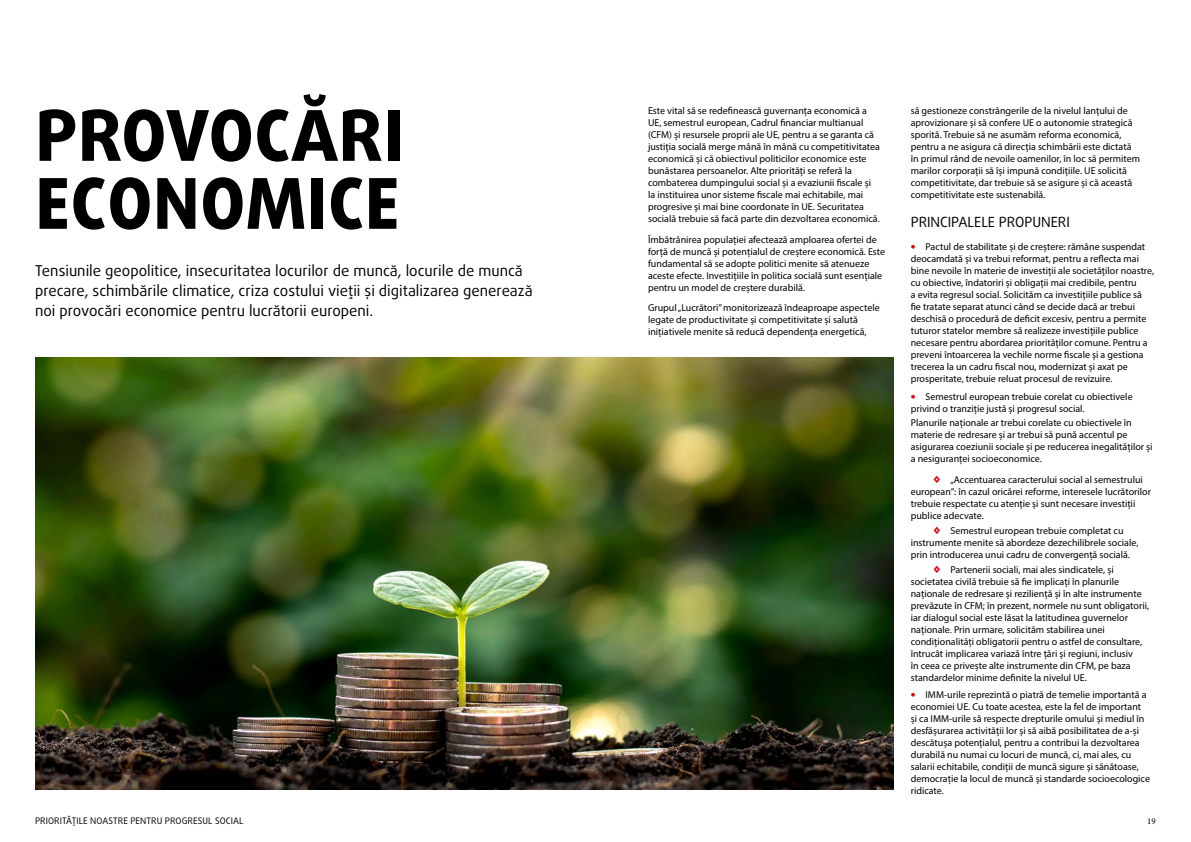
<style>
.page{position:relative;width:1191px;height:842px;background:#fff}
.page>*{position:absolute;margin:0;border:0;box-sizing:border-box;transform-origin:0 0}
.t1{font:800 70px/68px "Daxline Pro";letter-spacing:.01em;color:#000}
.t2{font:15px/20px "Daxline Pro";color:#000}
.t3{font:14px "Daxline Pro";color:#000}
.t4{font:10px/12px "Myriad Pro";color:#000}
.t5{font:9px "Daxline Pro";letter-spacing:.01em;color:#000}
.t6{font:9px "Minion Pro";color:#000}
.s1{font-family:"Daxline Pro";font-weight:900;color:#e3051a}
</style>
<div class="page">
<img style="left:35px;top:357px;width:858px;height:432px">
<h1 class="t1" style="left:35px;top:102px;width:370px">PROVOCĂRI<br>ECONOMICE</h1>
<h2 class="t2" style="left:35px;top:261px;width:499px">Tensiunile geopolitice, insecuritatea locurilor de muncă, locurile de muncă precare, schimbările climatice, criza costului vieții și digitalizarea generează noi provocări economice pentru lucrătorii europeni.</h2>
<p class="t4" style="left:648px;top:105px;width:233px">Este vital să se redefinească guvernanța economică a UE, semestrul european, Cadrul financiar multianual (CFM) și resursele proprii ale UE, pentru a se garanta că justiția socială merge mână în mână cu competitivitatea economică și că obiectivul politicilor economice este bunăstarea persoanelor. Alte priorități se referă la combaterea dumpingului social și a evaziunii fiscale și la instituirea unor sisteme fiscale mai echitabile, mai progresive și mai bine coordonate în UE. Securitatea socială trebuie să facă parte din dezvoltarea economică.</p>
<p class="t4" style="left:648px;top:233px;width:239px">Îmbătrânirea populației afectează amploarea ofertei de forță de muncă și potențialul de creștere economică. Este fundamental să se adopte politici menite să atenueze aceste efecte. Investițiile în politica socială sunt esențiale pentru un model de creștere durabilă.</p>
<p class="t4" style="left:648px;top:302px;width:233px">Grupul „Lucrători” monitorizează îndeaproape aspectele legate de productivitate și competitivitate și salută inițiativele menite să reducă dependența energetică,</p>
<p class="t4" style="left:910px;top:105px;width:231px">să gestioneze constrângerile de la nivelul lanțului de aprovizionare și să confere UE o autonomie strategică sporită. Trebuie să ne asumăm reforma economică, pentru a ne asigura că direcția schimbării este dictată în primul rând de nevoile oamenilor, în loc să permitem marilor corporații să își impună condițiile. UE solicită competitivitate, dar trebuie să se asigure și că această competitivitate este sustenabilă.</p>
<h3 class="t3" style="left:910px;top:212px;width:160px">PRINCIPALELE PROPUNERI</h3>
<p class="t4" style="left:910px;top:240px;width:245px"><span class="s1">•</span> Pactul de stabilitate și de creștere: rămâne suspendat deocamdată și va trebui reformat, pentru a reflecta mai bine nevoile în materie de investiții ale societăților noastre, cu obiective, îndatoriri și obligații mai credibile, pentru<br>a evita regresul social. Solicităm ca investițiile publice să fie tratate separat atunci când se decide dacă ar trebui deschisă o procedură de deficit excesiv, pentru a permite tuturor statelor membre să realizeze investițiile publice necesare pentru abordarea priorităților comune. Pentru a preveni întoarcerea la vechile norme fiscale și a gestiona trecerea la un cadru fiscal nou, modernizat și axat pe prosperitate, trebuie reluat procesul de revizuire.</p>
<p class="t4" style="left:910px;top:390px;width:223px"><span class="s1">•</span> Semestrul european trebuie corelat cu obiectivele privind o tranziție justă și progresul social.</p>
<p class="t4" style="left:910px;top:417px;width:243px">Planurile naționale ar trebui corelate cu obiectivele în materie de redresare și ar trebui să pună accentul pe asigurarea coeziunii sociale și pe reducerea inegalităților și a nesiguranței socioeconomice.</p>
<p class="t4" style="left:910px;top:473px;width:242px;text-indent:23px"><span class="s1">◊</span> „Accentuarea caracterului social al semestrului european”: în cazul oricărei reforme, interesele lucrătorilor trebuie respectate cu atenție și sunt necesare investiții publice adecvate.</p>
<p class="t4" style="left:910px;top:524px;width:229px;text-indent:23px"><span class="s1">◊</span> Semestrul european trebuie completat cu instrumente menite să abordeze dezechilibrele sociale, prin introducerea unui cadru de convergență socială.</p>
<p class="t4" style="left:910px;top:563px;width:240px;text-indent:23px"><span class="s1">◊</span> Partenerii sociali, mai ales sindicatele, și societatea civilă trebuie să fie implicați în planurile naționale de redresare și reziliență și în alte instrumente prevăzute în CFM; în prezent, normele nu sunt obligatorii, iar dialogul social este lăsat la latitudinea guvernelor naționale. Prin urmare, solicităm stabilirea unei condiționalități obligatorii pentru o astfel de consultare, întrucât implicarea variază între țări și regiuni, inclusiv<br>în ceea ce privește alte instrumente din CFM, pe baza standardelor minime definite la nivelul UE.</p>
<p class="t4" style="left:910px;top:689px;width:241px"><span class="s1">•</span> IMM-urile reprezintă o piatră de temelie importantă a economiei UE. Cu toate acestea, este la fel de important<br>și ca IMM-urile să respecte drepturile omului și mediul în desfășurarea activității lor și să aibă posibilitatea de a-și descătușa potențialul, pentru a contribui la dezvoltarea durabilă nu numai cu locuri de muncă, ci, mai ales, cu salarii echitabile, condiții de muncă sigure și sănătoase, democrație la locul de muncă și standarde socioecologice ridicate.</p>
<p class="t5" style="left:35px;top:815px;width:210px">PRIORITĂȚILE NOASTRE PENTRU PROGRESUL SOCIAL</p>
<p class="t6" style="left:1147px;top:815px;width:10px">19</p>
</div>
